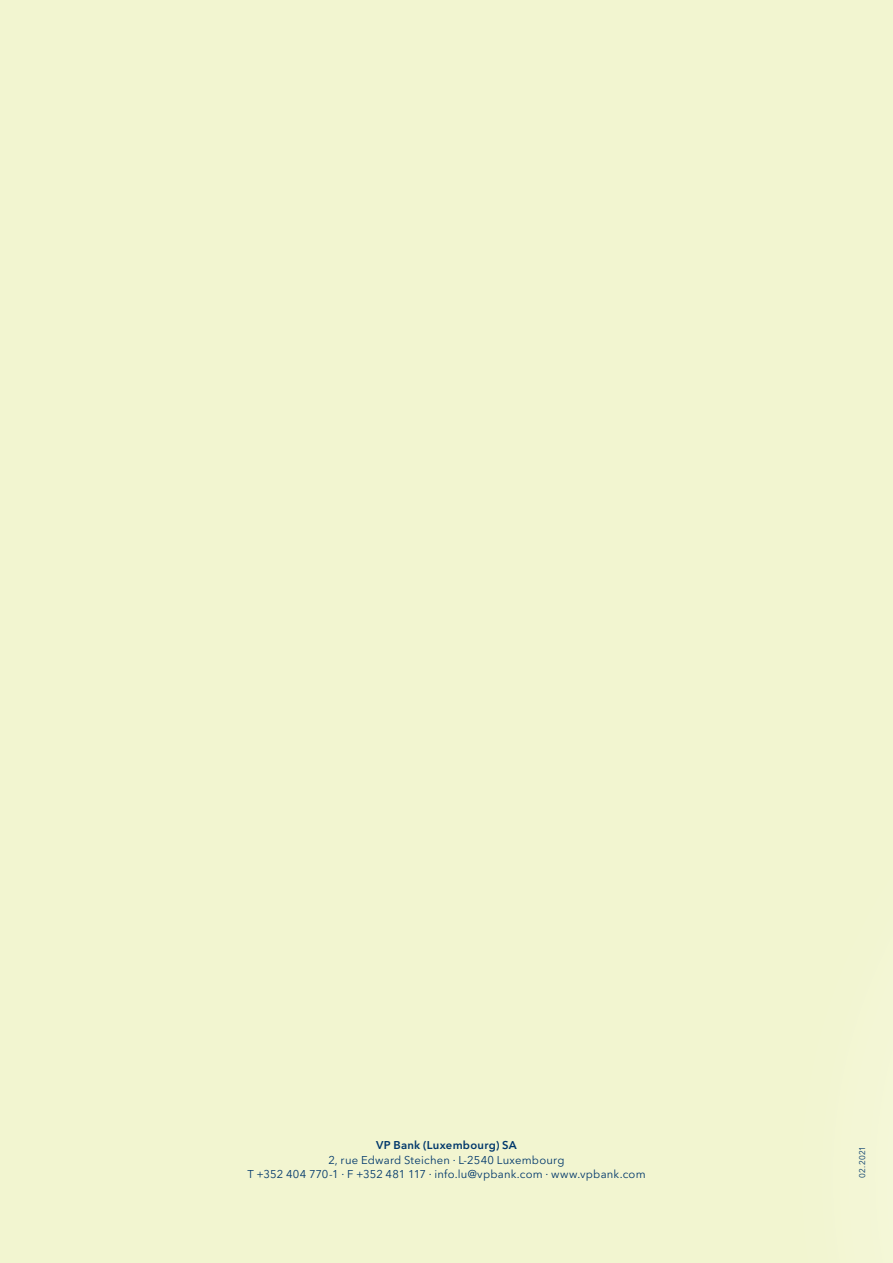
<style>
.page{position:relative;width:893px;height:1263px;background:#f2f5d0}
.page>*{position:absolute;margin:0;border:0;box-sizing:border-box;transform-origin:0 0}
.t1{font:11.25px/14.2px "VP Next";letter-spacing:.02em;color:#00376b;text-align:center}
.t2{font:600 11.25px "VP Next";letter-spacing:.025em;color:#00376b}
.t3{font:8.25px "VP Next";letter-spacing:.025em;color:#00376b}
</style>
<div class="page">
<p class="t2" style="left:376px;top:1139px;width:142px">VP Bank (Luxembourg) SA</p>
<p class="t1" style="left:247px;top:1153px;width:400px">2, rue Edward Steichen · L-2540 Luxembourg<br>T +352 404 770-1 · F +352 481 117 · info.lu@vpbank.com · www.vpbank.com</p>
<p class="t3" style="left:857px;top:1178px;width:34px;rotate:-90deg">02.2021</p>
</div>
